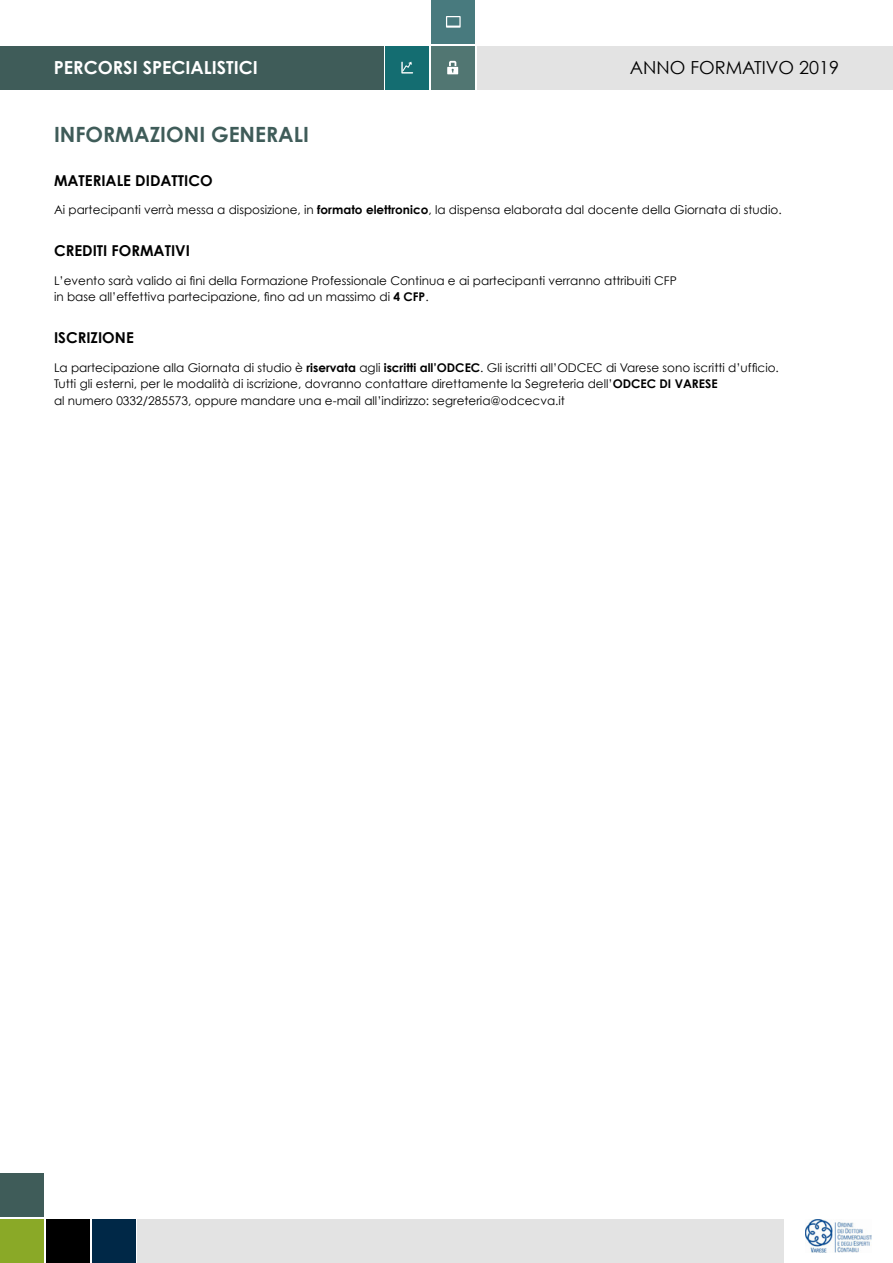
<style>
.page{position:relative;width:893px;height:1263px;background:#fff}
.page>*{position:absolute;margin:0;border:0;box-sizing:border-box;transform-origin:0 0}
.t1{font:700 21px "Century Gothic";color:#3f5c59}
.t2{font:700 18px "Century Gothic";color:#fff}
.t3{font:18px "Century Gothic";color:#000}
.t4{font:700 15px "Century Gothic";color:#000}
.t5{font:12px/16.5px "Century Gothic";color:#000}
.s1{font-weight:700}
</style>
<div class="page">
<div style="left:0;top:46px;width:384px;height:43px;background:#3f5c59"></div>
<div style="left:477px;top:46px;width:416px;height:43px;background:#e3e3e3"></div>
<div style="left:431px;top:46px;width:44px;height:43px;background:#517672"></div>
<div style="left:431px;top:0;width:44px;height:44px;background:#487a7e"></div>
<div style="left:385px;top:46px;width:44px;height:43px;background:#146d71"></div>
<svg style="left:447px;top:61px;width:11px;height:13px"></svg>
<svg style="left:446px;top:16px;width:15px;height:12px"></svg>
<svg style="left:401px;top:62px;width:12px;height:12px"></svg>
<div style="left:0;top:1219px;width:44px;height:44px;background:#8aa927"></div>
<div style="left:0;top:1173px;width:44px;height:44px;background:#3f5c59"></div>
<div style="left:92px;top:1219px;width:44px;height:44px;background:#002847"></div>
<div style="left:138px;top:1219px;width:646px;height:44px;background:#e3e3e3"></div>
<div style="left:46px;top:1219px;width:44px;height:44px;background:#000"></div>
<img style="left:805px;top:1219px;width:67px;height:33px">
<h2 class="t2" style="left:54px;top:56px;width:206px">PERCORSI SPECIALISTICI</h2>
<h2 class="t3" style="left:630px;top:57px;width:211px">ANNO FORMATIVO 2019</h2>
<h1 class="t1" style="left:54px;top:122px;width:256px">INFORMAZIONI GENERALI</h1>
<p class="t4" style="left:54px;top:171px;width:160px">MATERIALE DIDATTICO</p>
<p class="t5" style="left:54px;top:201px;width:729px">Ai partecipanti verrà messa a disposizione, in <span class="s1">formato elettronico</span>, la dispensa elaborata dal docente della Giornata di studio.</p>
<p class="t4" style="left:54px;top:241px;width:137px">CREDITI FORMATIVI</p>
<p class="t5" style="left:54px;top:272px;width:624px">L’evento sarà valido ai fini della Formazione Professionale Continua e ai partecipanti verranno attribuiti CFP in base all’effettiva partecipazione, fino ad un massimo di <span class="s1">4 CFP</span>.</p>
<p class="t4" style="left:54px;top:328px;width:81px">ISCRIZIONE</p>
<p class="t5" style="left:54px;top:359px;width:726px">La partecipazione alla Giornata di studio è <span class="s1">riservata</span> agli <span class="s1">iscritti all’ODCEC</span>. Gli iscritti all’ODCEC di Varese sono iscritti d’ufficio.<br>Tutti gli esterni, per le modalità di iscrizione, dovranno contattare direttamente la Segreteria dell’<span class="s1">ODCEC DI VARESE<br></span>al numero 0332/285573, oppure mandare una e-mail all’indirizzo: segreteria@odcecva.it</p>
</div>
